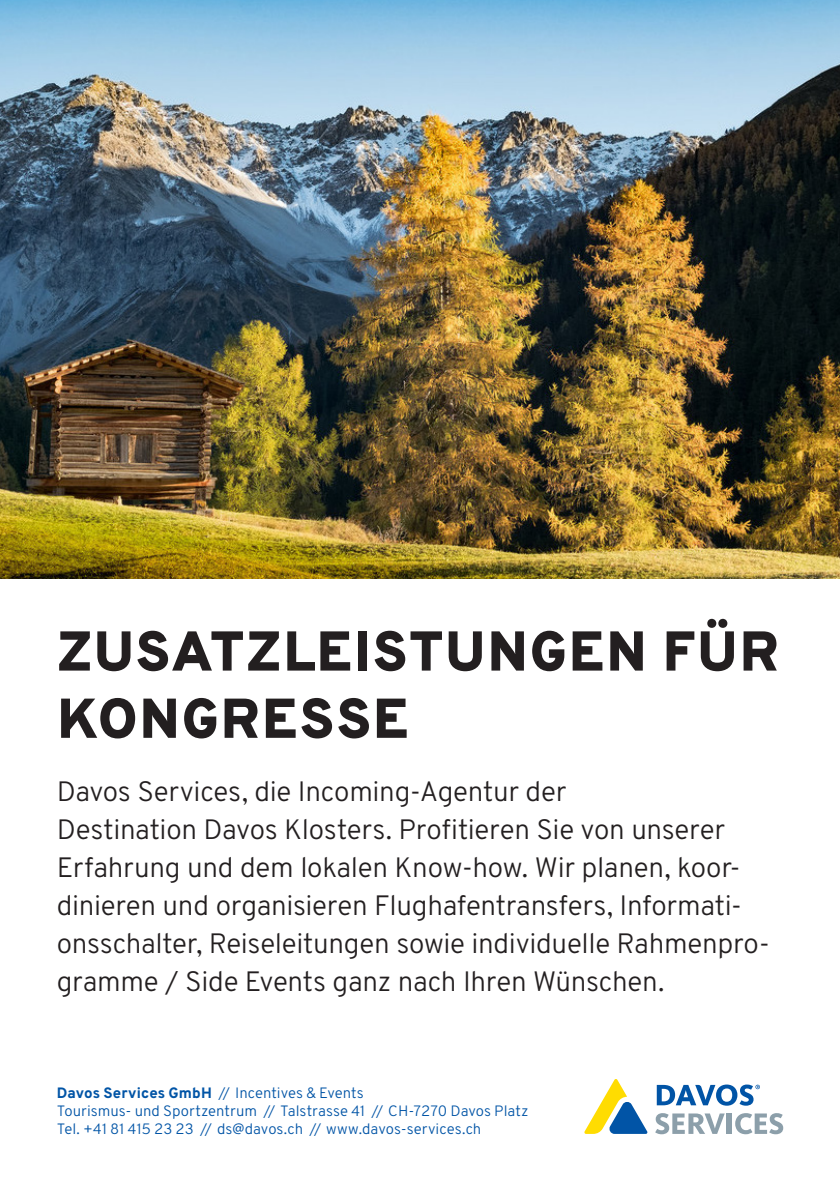
<style>
.page{position:relative;width:840px;height:1191px;background:#fff}
.page>*{position:absolute;margin:0;border:0;box-sizing:border-box;transform-origin:0 0}
.t1{font:800 56px/67.2px "Overpass";letter-spacing:.03em;color:#231f20}
.t2{font:300 28px/38px "Overpass";letter-spacing:-.01em;color:#231f20}
.t3{font:300 15px "Overpass";color:#0154a6}
.s1{font-weight:800}
</style>
<div class="page">
<img style="left:0;top:0;width:839px;height:578px">
<svg style="left:655px;top:1113px;width:69px;height:21px"></svg>
<div style="left:726px;top:1113px;width:5px;height:20px;background:#8c9faa"></div>
<svg style="left:735px;top:1113px;width:47px;height:21px"></svg>
<svg style="left:584px;top:1079px;width:63px;height:54px"></svg>
<svg style="left:656px;top:1084px;width:103px;height:21px"></svg>
<p class="t1" style="left:57px;top:618px;width:723px">ZUSATZLEISTUNGEN FÜR<br>KONGRESSE</p>
<p class="t2" style="left:57px;top:772px;width:714px">Davos Services, die Incoming-Agentur der<br>Destination Davos Klosters. Profitieren Sie von unserer Erfahrung und dem lokalen Know-how. Wir planen, koor&shy;dinieren und organisieren Flughafentransfers, Informati&shy;onsschalter, Reiseleitungen sowie individuelle Rahmenpro&shy;gramme / Side Events ganz nach Ihren Wünschen.</p>
<p class="t3" style="left:57px;top:1084px;width:308px"><span class="s1">Davos Services GmbH</span> // Incentives &amp; Events</p>
<p class="t3" style="left:57px;top:1102px;width:473px">Tourismus- und Sportzentrum // Talstrasse 41 // CH-7270 Davos Platz</p>
<p class="t3" style="left:57px;top:1120px;width:426px">Tel. +41 81 415 23 23 // ds@davos.ch // www.davos-services.ch</p>
</div>
